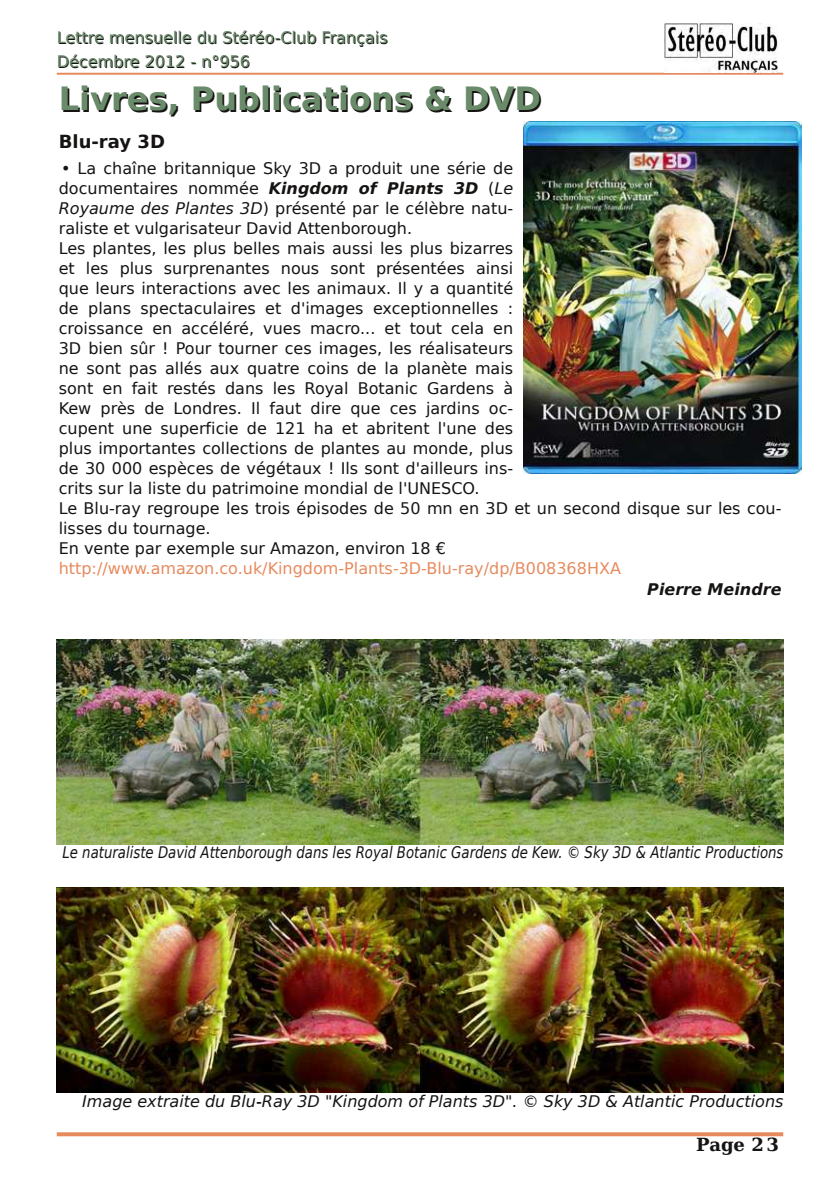
<style>
.page{position:relative;width:840px;height:1191px;background:#fff}
.page>*{position:absolute;margin:0;border:0;box-sizing:border-box;transform-origin:0 0}
.t1{font:700 32px "Bitstream Vera Sans";color:#161413}
.t2{font:700 18px "Bitstream Vera Sans";color:#161413}
.t3{font:700 18px "Bitstream Vera Serif";color:#161413}
.t4{font:16px/20px "Bitstream Vera Sans";color:#161413}
.t5{font:italic 16px "Bitstream Vera Sans";color:#161413;scale:.83 1}
.t6{font:italic 16px "Bitstream Vera Sans";color:#161413}
.t7{font:16px "Bitstream Vera Sans";color:#e68b5e}
.t8{font:italic 700 16px "Bitstream Vera Sans";color:#161413}
.s1{color:#698b69}
.s2{font-weight:700;font-style:italic}
.s3{font-style:italic}
</style>
<div class="page">
<hr style="left:57px;top:73px;width:725px;height:2px;background:#e68b5e">
<img style="left:664px;top:24px;width:112px;height:48px">
<svg style="left:57px;top:1132px;width:725px;height:4px;background:#e79369"></svg>
<img style="left:523px;top:121px;width:277px;height:352px">
<img style="left:57px;top:640px;width:725px;height:204px">
<img style="left:57px;top:887px;width:725px;height:205px">
<p class="t4" style="left:57px;top:27px;width:332px;line-height:24px">Lettre mensue<span class="s1">ll</span>e du Stéréo-C<span class="s1">l</span>ub França<span class="s1">i</span>s<br>Décembre 2012 - n°956</p>
<h1 class="t1" style="left:60px;top:86px;width:483px">Livres, Publications &amp; DVD</h1>
<p class="t2" style="left:59px;top:134px;width:108px">Blu-ray 3D</p>
<p class="t4" style="left:59px;top:159px;width:724px">• La chaîne britannique Sky 3D a produit une série de<br>documentaires nommée <span class="s2">Kingdom of Plants 3D</span> (<span class="s3">Le<br>Royaume des Plantes 3D</span>) présenté par le célèbre natu-<br>raliste et vulgarisateur David Attenborough.<br>Les plantes, les plus belles mais aussi les plus bizarres<br>et les plus surprenantes nous sont présentées ainsi<br>que leurs interactions avec les animaux. Il y a quantité<br>de plans spectaculaires et d'images exceptionnelles :<br>croissance en accéléré, vues macro... et tout cela en<br>3D bien sûr ! Pour tourner ces images, les réalisateurs<br>ne sont pas allés aux quatre coins de la planète mais<br>sont en fait restés dans les Royal Botanic Gardens à<br>Kew près de Londres. Il faut dire que ces jardins oc-<br>cupent une superficie de 121 ha et abritent l'une des<br>plus importantes collections de plantes au monde, plus<br>de 30 000 espèces de végétaux ! Ils sont d'ailleurs ins-<br>crits sur la liste du patrimoine mondial de l'UNESCO.<br>Le Blu-ray regroupe les trois épisodes de 50 mn en 3D et un second disque sur les cou&shy;lisses du tournage.<br>En vente par exemple sur Amazon, environ 18 €</p>
<p class="t7" style="left:59px;top:561px;width:563px">http://www.amazon.co.uk/Kingdom-Plants-3D-Blu-ray/dp/B008368HXA</p>
<p class="t8" style="left:647px;top:582px;width:136px">Pierre Meindre</p>
<p class="t5" style="left:62px;top:844px;width:869px">Le naturaliste David Attenborough dans les Royal Botanic Gardens de Kew. © Sky 3D &amp; Atlantic Productions</p>
<p class="t6" style="left:82px;top:1094px;width:702px">Image extraite du Blu-Ray 3D "Kingdom of Plants 3D". © Sky 3D &amp; Atlantic Productions</p>
<p class="t3" style="left:696px;top:1137px;width:84px">Page 2 3</p>
</div>
